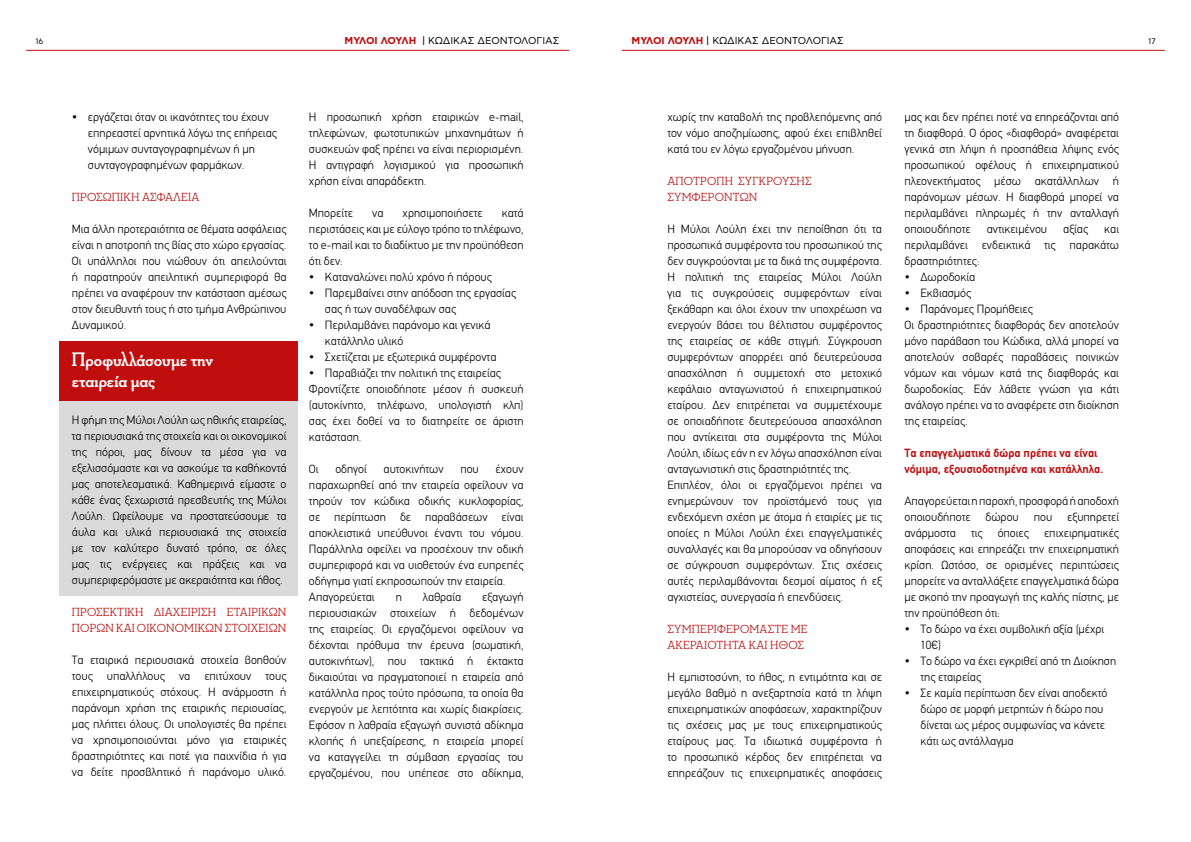
<style>
.page{position:relative;width:1191px;height:842px;background:#fff}
.page>*{position:absolute;margin:0;border:0;box-sizing:border-box;transform-origin:0 0}
.t1{font:700 20px/21px "Neutraface Slab Dis GR";color:#fff}
.t2{font:300 12px/16px "PF Din Text";color:#000}
.t3{font:500 12px/16px "Neutraface Slab Dis GR";letter-spacing:.02em;color:#c00d0e}
.t4{font:700 12px/16px "PF Din Text";color:#c00d0e}
.t5{font:10px "CF Asty Std";color:#000}
.t6{font:8px "CF Asty Std";color:#000}
.s1{font-weight:700;color:#c00d0e}
</style>
<div class="page">
<div style="left:60px;top:400px;width:238px;height:196px;background:#dadada"></div>
<div style="left:60px;top:341px;width:238px;height:59px;background:#c00d0e"></div>
<hr style="left:26px;top:50px;width:543px;height:1px;background:#c00d0e">
<hr style="left:621px;top:50px;width:543px;height:1px;background:#c00d0e">
<p class="t5" style="left:344px;top:35px;width:216px"><span class="s1">ΜΥΛΟΙ ΛΟΥΛΗ</span> | ΚΩΔΙΚΑΣ ΔΕΟΝΤΟΛΟΓΙΑΣ</p>
<p class="t5" style="left:631px;top:35px;width:214px"><span class="s1">ΜΥΛΟΙ ΛΟΥΛΗ</span> | ΚΩΔΙΚΑΣ ΔΕΟΝΤΟΛΟΓΙΑΣ</p>
<p class="t6" style="left:35px;top:37px;width:10px">16</p>
<p class="t6" style="left:1148px;top:37px;width:9px">17</p>
<p class="t2" style="left:88px;top:109px;width:190px;text-indent:-16px">• εργάζεται όταν οι ικανότητες του έχουν επηρεαστεί αρνητικά λόγω της επήρειας νόμιμων συνταγογραφημένων ή μη συνταγογραφημένων φαρμάκων.</p>
<p class="t3" style="left:72px;top:189px;width:129px">ΠΡΟΣΩΠΙΚΉ ΑΣΦΆΛΕΙΑ</p>
<p class="t2" style="left:72px;top:221px;width:216px;text-align:justify">Μια άλλη προτεραιότητα σε θέματα ασφάλειας είναι η αποτροπή της βίας στο χώρο εργασίας.<br>Οι υπάλληλοι που νιώθουν ότι απειλούνται ή παρατηρούν απειλητική συμπεριφορά θα πρέπει να αναφέρουν την κατάσταση αμέσως στον διευθυντή τους ή στο τμήμα Ανθρώπινου Δυναμικού.</p>
<h1 class="t1" style="left:72px;top:349px;width:143px">Προφυλλάσουμε την εταιρεία μας</h1>
<p class="t2" style="left:72px;top:412px;width:216px;text-align:justify">Η φήμη της Μύλοι Λούλη ως ηθικής εταιρείας, τα περιουσιακά της στοιχεία και οι οικονομικοί της πόροι, μας δίνουν τα μέσα για να εξελισσόμαστε και να ασκούμε τα καθήκοντά μας αποτελεσματικά. Καθημερινά είμαστε ο κάθε ένας ξεχωριστά πρεσβευτής της Μύλοι Λούλη. Ωφείλουμε να προστατεύσουμε τα άυλα και υλικά περιουσιακά της στοιχεία με τον καλύτερο δυνατό τρόπο, σε όλες μας τις ενέργειες και πράξεις και να συμπεριφερόμαστε με ακεραιότητα και ήθος.</p>
<p class="t3" style="left:72px;top:604px;width:216px">ΠΡΟΣΕΚΤΙΚΉ ΔΙΑΧΕΊΡΙΣΗ ΕΤΑΙΡΙΚΏΝ<br>ΠΌΡΩΝ ΚΑΙ ΟΙΚΟΝΟΜΙΚΏΝ ΣΤΟΙΧΕΊΩΝ</p>
<p class="t2" style="left:72px;top:652px;width:216px;text-align:justify">Τα εταιρικά περιουσιακά στοιχεία βοηθούν τους υπαλλήλους να επιτύχουν τους επιχειρηματικούς στόχους. Η ανάρμοστη ή παράνομη χρήση της εταιρικής περιουσίας, μας πλήττει όλους. Οι υπολογιστές θα πρέπει να χρησιμοποιούνται μόνο για εταιρικές δραστηριότητες και ποτέ για παιχνίδια ή για να δείτε προσβλητικό ή παράνομο υλικό.</p>
<p class="t2" style="left:309px;top:109px;width:216px;text-align:justify">Η προσωπική χρήση εταιρικών e-mail, τηλεφώνων, φωτοτυπικών μηχανημάτων ή συσκευών φαξ πρέπει να είναι περιορισμένη.<br>Η αντιγραφή λογισμικού για προσωπική χρήση είναι απαράδεκτη.</p>
<p class="t2" style="left:309px;top:205px;width:46px">Μπορείτε</p>
<p class="t2" style="left:372px;top:205px;width:13px">να</p>
<p class="t2" style="left:403px;top:205px;width:81px">χρησιμοποιήσετε</p>
<p class="t2" style="left:309px;top:205px;width:216px;text-align:justify;text-indent:193px">κατά περιστάσεις και με εύλογο τρόπο το τηλέφωνο, το e-mail και το διαδίκτυο με την προϋπόθεση ότι δεν:</p>
<p class="t2" style="left:309px;top:269px;width:184px">• Καταναλώνει πολύ χρόνο ή πόρους</p>
<p class="t2" style="left:325px;top:285px;width:193px;text-indent:-16px">• Παρεμβαίνει στην απόδοση της εργασίας σας ή των συναδέλφων σας</p>
<p class="t2" style="left:325px;top:317px;width:167px;text-indent:-16px">• Περιλαμβάνει παράνομο και γενικά κατάλληλο υλικό</p>
<p class="t2" style="left:309px;top:349px;width:189px">• Σχετίζεται με εξωτερικά συμφέροντα</p>
<p class="t2" style="left:309px;top:365px;width:216px">• Παραβιάζει την πολιτική της εταιρείας Φροντίζετε οποιοδήποτε μέσον ή συσκευή (αυτοκίνητο, τηλέφωνο, υπολογιστή κλπ) σας έχει δοθεί να το διατηρείτε σε άριστη κατάσταση.</p>
<p class="t2" style="left:309px;top:461px;width:11px">Οι</p>
<p class="t2" style="left:335px;top:461px;width:33px">οδηγοί</p>
<p class="t2" style="left:383px;top:461px;width:62px">αυτοκινήτων</p>
<p class="t2" style="left:460px;top:461px;width:20px">που</p>
<p class="t2" style="left:309px;top:461px;width:216px;text-indent:187px">έχουν παραχωρηθεί από την εταιρεία οφείλουν να τηρούν τον κώδικα οδικής κυκλοφορίας, σε περίπτωση δε παραβάσεων είναι αποκλειστικά υπεύθυνοι έναντι του νόμου.<br>Παράλληλα οφείλει να προσέχουν την οδική συμπεριφορά και να υιοθετούν ένα ευπρεπές οδήγημα γιατί εκπροσωπούν την εταιρεία.<br>Απαγορεύεται</p>
<p class="t2" style="left:309px;top:589px;width:216px;text-align:justify;text-indent:173px">εξαγωγή περιουσιακών στοιχείων ή δεδομένων της εταιρείας. Οι εργαζόμενοι οφείλουν να δέχονται πρόθυμα την έρευνα (σωματική, αυτοκινήτων), που τακτικά ή έκτακτα δικαιούται να πραγματοποιεί η εταιρεία από κατάλληλα προς τούτο πρόσωπα, τα οποία θα ενεργούν με λεπτότητα και χωρίς διακρίσεις.<br>Εφόσον η λαθραία εξαγωγή συνιστά αδίκημα κλοπής ή υπεξαίρεσης, η εταιρεία μπορεί να καταγγείλει τη σύμβαση εργασίας του εργαζομένου, που υπέπεσε στο αδίκημα,</p>
<p class="t2" style="left:396px;top:589px;width:8px">η</p>
<p class="t2" style="left:423px;top:589px;width:40px">λαθραία</p>
<p class="t2" style="left:667px;top:109px;width:216px;text-align:justify">χωρίς την καταβολή της προβλεπόμενης από τον νόμο αποζημίωσης, αφού έχει επιβληθεί κατά του εν λόγω εργαζομένου μήνυση.</p>
<p class="t3" style="left:667px;top:173px;width:146px">ΑΠΟΤΡΟΠΉ ΣΎΓΚΡΟΥΣΗΣ<br>ΣΥΜΦΕΡOΝΤΩΝ</p>
<p class="t2" style="left:667px;top:221px;width:216px">Η Μύλοι Λούλη έχει την πεποίθηση ότι τα προσωπικά συμφέροντα του προσωπικού της δεν συγκρούονται με τα δικά της συμφέροντα.<br>Η πολιτική της εταιρείας Μύλοι Λούλη για τις συγκρού σεις συμφερόντων είναι ξεκάθαρη και όλοι έχουν την υποχρέωση να ενεργούν βάσει του βέλτιστου συμφέροντος της εταιρείας σε κάθε στιγμή. Σύγκρουση συμφερόντων απορρέει από δευτερεύουσα απασχόληση ή συμμετοχή στο μετοχικό κεφάλαιο ανταγωνιστού ή επιχειρηματικού εταίρου. Δεν επιτρέπεται να συμμετέχουμε σε οποιαδήποτε δευτερεύουσα απασχόληση που αντίκειται στα συμφέροντα της Μύλοι Λούλη, ιδίως εάν η εν λόγω απασχόληση είναι ανταγωνιστική στις δραστηριότητές της.<br>Επιπλέον, όλοι οι εργαζόμενοι πρέπει να ενημερώνουν τον προϊστάμενό τους για ενδεχόμενη σχέση με άτομα ή εταιρίες με τις οποίες η Μύλοι Λούλη έχει επαγγελματικές συναλλαγές και θα μπορούσαν να οδηγήσουν σε σύγκρουση συμφερόντων. Στις σχέσεις αυτές περιλαμβάνονται δεσμοί αίματος ή εξ αγχιστείας, συνεργασία ή επενδύσεις.</p>
<p class="t3" style="left:667px;top:621px;width:142px">ΣΥΜΠΕΡΙΦΕΡΌΜΑΣΤΕ ΜΕ<br>ΑΚΕΡΑΙΌΤΗΤΑ ΚΑΙ ΉΘΟΣ</p>
<p class="t2" style="left:667px;top:669px;width:216px;text-align:justify">Η εμπιστοσύνη, το ήθος, η εντιμότητα και σε μεγάλο βαθμό η ανεξαρτησία κατά τη λήψη επιχειρηματικών αποφάσεων, χαρακτηρίζουν τις σχέσεις μας με τους επιχειρηματικούς εταίρους μας. Τα ιδιωτικά συμφέροντα ή το προσωπικό κέρδος δεν επιτρέπεται να επηρεάζουν τις επιχειρηματικές αποφάσεις</p>
<p class="t2" style="left:904px;top:109px;width:216px">μας και δεν πρέπει ποτέ να επηρεάζονται από τη διαφθορά. Ο όρος «διαφθορά» αναφέρεται γενικά στη λή ψη ή προσπάθεια λή ψης ενός προσωπικού οφέλους ή επιχειρηματικού πλεονεκτή ματος μέσω ακατάλληλων ή παράνομων μέσων. Η διαφθορά μπορεί να περιλαμβάνει πληρωμές ή την ανταλλαγή οποιουδήποτε</p>
<p class="t2" style="left:986px;top:221px;width:62px">αντικειμένου</p>
<p class="t2" style="left:1063px;top:221px;width:26px">αξίας</p>
<p class="t2" style="left:904px;top:221px;width:216px;text-align:justify;text-indent:200px">και περιλαμβάνει ενδεικτικά τις παρακάτω δραστηριότητες:</p>
<p class="t2" style="left:904px;top:269px;width:72px">• Δωροδοκία</p>
<p class="t2" style="left:904px;top:285px;width:68px">• Εκβιασμός</p>
<p class="t2" style="left:904px;top:301px;width:216px">• Παράνομες Προμήθειες<br>Οι δραστηριότητες διαφθοράς δεν αποτελούν μόνο παράβαση του Κώδικα, αλλά μπορεί να αποτελούν σοβαρές παραβάσεις ποινικών νόμων και νόμων κατά της διαφθοράς και δωροδοκίας. Εάν λά βετε γνώση για κάτι ανάλογο πρέπει να το αναφέρετε στη διοίκηση της εταιρείας.</p>
<p class="t4" style="left:904px;top:444px;width:200px">Τα επαγγελματικά δώρα πρέπει να είναι νόμιμα, εξουσιοδοτημένα και κατάλληλα.</p>
<p class="t2" style="left:904px;top:492px;width:216px;text-align:justify">Απαγορεύ εται η παροχή, προσφορά ή αποδοχή οποιουδήποτε δώρου που εξυπηρετεί ανά ρμοστα</p>
<p class="t2" style="left:904px;top:524px;width:216px;text-align:justify;text-indent:140px">επιχειρηματικές αποφάσεις και επηρεάζει την επιχειρηματική κρίση. Ωστόσο, σε ορισμένες περιπτώσεις μπορείτε να ανταλλά ξετε επαγγελματικά δώ ρα με σκοπό την προαγωγή της καλή ς πίστης, με την προϋπόθεση ότι:</p>
<p class="t2" style="left:920px;top:620px;width:185px;text-indent:-16px">• Το δώρο να έχει συμβολική αξία (μέχρι<br>10€)</p>
<p class="t2" style="left:920px;top:652px;width:197px;text-indent:-16px">• Το δώρο να έχει εγκριθεί από τη Διοίκηση της εταιρείας</p>
<p class="t2" style="left:920px;top:684px;width:188px;text-indent:-16px">• Σε καμία περίπτωση δεν είναι αποδεκτό δώρο σε μορφή μετρητών ή δώρο που δίνεται ως μέρος συμφωνίας να κάνετε κάτι ως αντάλλαγμα</p>
<p class="t2" style="left:971px;top:524px;width:13px">τις</p>
<p class="t2" style="left:997px;top:524px;width:33px">όποιες</p>
</div>
